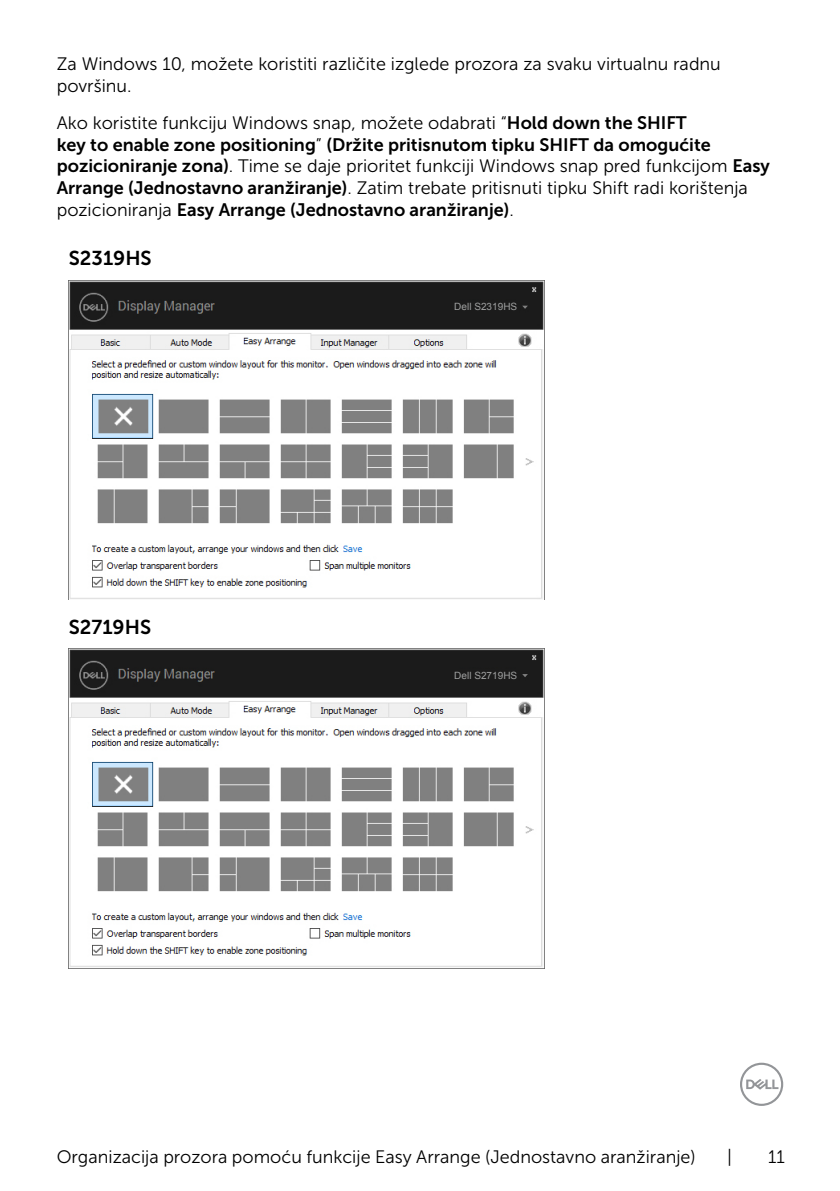
<style>
.page{position:relative;width:840px;height:1191px;background:#fff}
.page>*{position:absolute;margin:0;border:0;box-sizing:border-box;transform-origin:0 0}
.t1{font:20px "Museo Sans For Dell 700";color:#000}
.t2{font:18px/21.6px "Museo Sans For Dell 300";color:#000}
.t3{font:18px "Museo Sans For Dell 700";color:#000}
.t4{font:10px "Arial";color:#9fa0a0}
.s1{font-family:"Museo Sans For Dell 700"}
.s2{font-family:"Museo Sans For Dell 300"}
</style>
<div class="page">
<svg style="left:740px;top:1062px;width:42px;height:44px"></svg>
<img style="left:69px;top:280px;width:475px;height:319px">
<div style="left:452px;top:301px;width:67px;height:11px;background:#1b1b1b"></div>
<svg style="left:521px;top:304px;width:8px;height:5px"></svg>
<svg style="left:522px;top:306px;width:5px;height:3px"></svg>
<img style="left:69px;top:648px;width:475px;height:319px">
<div style="left:452px;top:669px;width:67px;height:12px;background:#1b1b1b"></div>
<svg style="left:521px;top:672px;width:8px;height:6px"></svg>
<p class="t2" style="left:57px;top:53px;width:665px">Za Windows 10, možete koristiti različite izglede prozora za svaku virtualnu radnu površinu.</p>
<p class="t2" style="left:57px;top:112px;width:631px">Ako koristite funkciju Windows snap, možete odabrati “<span class="s1">Hold down the SHIFT</span></p>
<p class="t3" style="left:57px;top:134px;width:655px">key to enable zone positioning<span class="s2">”</span> (Držite pritisnutom tipku SHIFT da omogućite</p>
<p class="t2" style="left:57px;top:155px;width:714px"><span class="s1">pozicioniranje zona)</span>. Time se daje prioritet funkciji Windows snap pred funkcijom <span class="s1">Easy<br>Arrange (Jednostavno aranžiranje)</span>. Zatim trebate pritisnuti tipku Shift radi korištenja</p>
<p class="t3" style="left:57px;top:199px;width:458px"><span class="s2">pozicioniranja</span> Easy Arrange (Jednostavno aranžiranje)<span class="s2">.</span></p>
<p class="t1" style="left:69px;top:247px;width:84px">S2319HS</p>
<p class="t4" style="left:454px;top:300px;width:64px">Dell S2319HS</p>
<p class="t1" style="left:69px;top:615px;width:84px">S2719HS</p>
<p class="t4" style="left:454px;top:669px;width:64px">Dell S2719HS</p>
<p class="t2" style="left:57px;top:1145px;width:640px">Organizacija prozora pomoću funkcije Easy Arrange (Jednostavno aranžiranje)</p>
<p class="t2" style="left:726px;top:1145px;width:6px">|</p>
<p class="t2" style="left:767px;top:1145px;width:18px">11</p>
</div>
